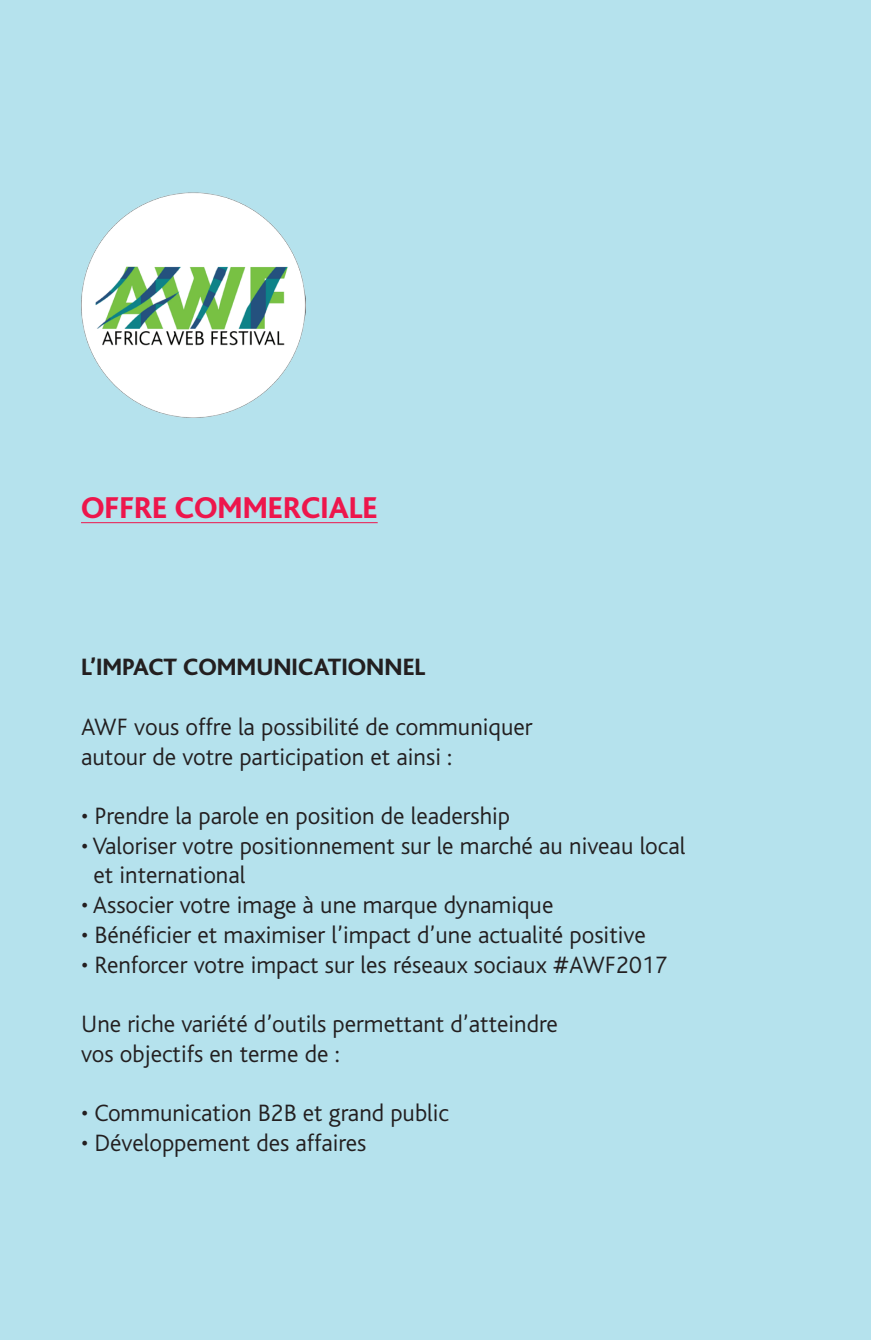
<style>
.page{position:relative;width:871px;height:1340px;background:#fff}
.page>*{position:absolute;margin:0;border:0;box-sizing:border-box;transform-origin:0 0}
.t1{font:800 31.5px "Bliss";color:#ed164c}
.t2{font:300 24.75px/29.7px "Bliss";color:#231f20}
.t3{font:800 24.75px "Bliss";color:#231f20}
</style>
<div class="page">
<div style="left:0;top:0;width:871px;height:1339px;background:#b5e2ed"></div>
<hr style="left:81px;top:522px;width:297px;height:1px;background:#ed164c">
<img style="left:81px;top:193px;width:224px;height:224px">
<p class="t1" style="left:81px;top:492px;width:298px">OFFRE COMMERCIALE</p>
<p class="t3" style="left:81px;top:654px;width:334px">L’IMPACT COMMUNICATIONNEL</p>
<p class="t2" style="left:81px;top:712px;width:453px">AWF vous offre la possibilité de communiquer autour de votre participation et ainsi :</p>
<p class="t2" style="left:81px;top:801px;width:430px">• Prendre la parole en position de leadership</p>
<p class="t2" style="left:93px;top:831px;width:593px;text-indent:-12px">• Valoriser votre positionnement sur le marché au niveau local et international</p>
<p class="t2" style="left:81px;top:890px;width:474px">• Associer votre image à une marque dynamique</p>
<p class="t2" style="left:81px;top:920px;width:566px">• Bénéficier et maximiser l’impact d’une actualité positive</p>
<p class="t2" style="left:81px;top:950px;width:588px">• Renforcer votre impact sur les réseaux sociaux #AWF2017</p>
<p class="t2" style="left:81px;top:1009px;width:478px">Une riche variété d’outils permettant d’atteindre vos objectifs en terme de :</p>
<p class="t2" style="left:81px;top:1098px;width:369px">• Communication B2B et grand public</p>
<p class="t2" style="left:81px;top:1128px;width:287px">• Développement des affaires</p>
</div>
